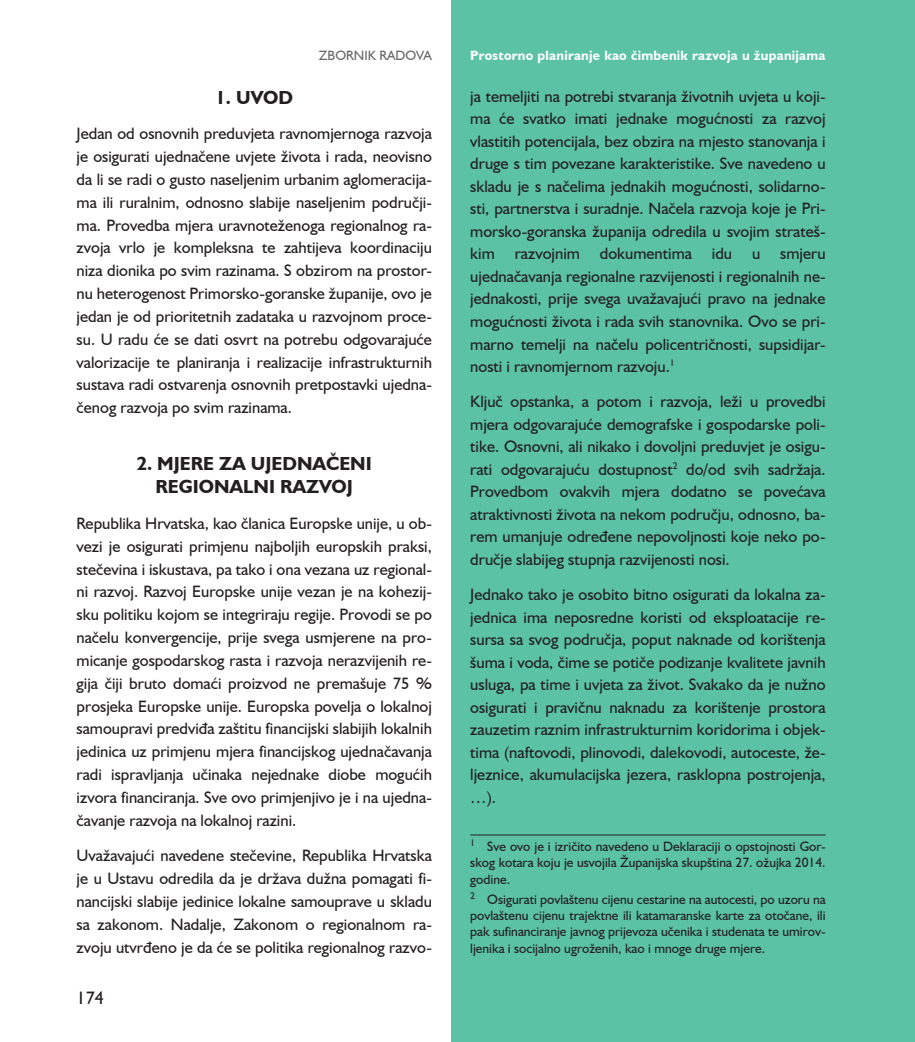
<style>
.page{position:relative;width:915px;height:1042px;background:#fff}
.page>*{position:absolute;margin:0;border:0;box-sizing:border-box;transform-origin:0 0}
.t1{font:700 18.9px/23px "Humanist 521 BT";color:#231f20;text-align:center}
.t2{font:18px "Humanist 521 BT";color:#231f20}
.t3{font:16.5px/22.8px "Humanist 521 BT";color:#231f20;text-align:justify}
.t4{font:13.5px/16.2px "Humanist 521 BT";color:#231f20;text-align:justify}
.t5{font:700 13.5px "Humanist 521 BT";letter-spacing:.02em;color:#fff}
.t6{font:13.5px "Humanist 521 BT";color:#69696c}
</style>
<div class="page">
<div style="left:451px;top:0;width:463px;height:1042px;background:#5bc2a5"></div>
<hr style="left:914px;top:0;width:1px;height:1042px;background:#5bc2a5">
<hr style="left:470px;top:834px;width:355px;height:1px;background:#231f20">
<p class="t6" style="left:319px;top:47px;width:114px">ZBORNIK RADOVA</p>
<p class="t5" style="left:470px;top:47px;width:357px">Prostorno planiranje kao čimbenik razvoja u županijama</p>
<p class="t1" style="left:215px;top:85px;width:79px">1. UVOD</p>
<p class="t3" style="left:77px;top:122px;width:357px">Jedan od osnovnih preduvjeta ravnomjernoga razvoja je osigurati ujednačene uvjete života i rada, neovisno da li se radi o gusto naseljenim urbanim aglomeracija&shy;ma ili ruralnim, odnosno slabije naseljenim područji&shy;ma. Provedba mjera uravnoteženoga regionalnog ra&shy;zvoja vrlo je kompleksna te zahtijeva koordinaciju niza dionika po svim razinama. S obzirom na prostor&shy;nu heterogenost Primorsko-goranske županije, ovo je jedan je od prioritetnih zadataka u razvojnom proce&shy;su. U radu će se dati osvrt na potrebu odgovarajuće valorizacije te planiranja i realizacije infrastrukturnih sustava radi ostvarenja osnovnih pretpostavki ujedna&shy;čenog razvoja po svim razinama.</p>
<p class="t1" style="left:137px;top:452px;width:236px">2. MJERE ZA UJEDNAČENI<br>REGIONALNI RAZVOJ</p>
<p class="t3" style="left:77px;top:511px;width:357px">Republika Hrvatska, kao članica Europske unije, u ob&shy;vezi je osigurati primjenu najboljih europskih praksi, stečevina i iskustava, pa tako i ona vezana uz regional&shy;ni razvoj. Razvoj Europske unije vezan je na kohezij&shy;sku politiku kojom se integriraju regije. Provodi se po načelu konvergencije, prije svega usmjerene na pro&shy;micanje gospodarskog rasta i razvoja nerazvijenih re&shy;gija čiji bruto domaći proizvod ne premašuje 75 % prosjeka Europske unije. Europska povelja o lokalnoj samoupravi predviđa zaštitu financijski slabijih lokalnih jedinica uz primjenu mjera financijskog ujednačavanja radi ispravljanja učinaka nejednake diobe mogućih izvora financiranja. Sve ovo primjenjivo je i na ujedna&shy;čavanje razvoja na lokalnoj razini.</p>
<p class="t3" style="left:77px;top:844px;width:357px">Uvažavajući navedene stečevine, Republika Hrvatska je u Ustavu odredila da je država dužna pomagati fi&shy;nancijski slabije jedinice lokalne samouprave u skladu sa zakonom. Nadalje, Zakonom o regionalnom ra&shy;zvoju utvrđeno je da će se politika regionalnog razvo-</p>
<p class="t2" style="left:77px;top:986px;width:29px">174</p>
<p class="t3" style="left:470px;top:85px;width:357px">ja temeljiti na potrebi stvaranja životnih uvjeta u koji&shy;ma će svatko imati jednake mogućnosti za razvoj vlastitih potencijala, bez obzira na mjesto stanovanja i druge s tim povezane karakteristike. Sve navedeno u skladu je s načelima jednakih mogućnosti, solidarno&shy;sti, partnerstva i suradnje. Načela razvoja koje je Pri&shy;morsko-goranska županija odredila u svojim strateš&shy;kim razvojnim dokumentima idu u smjeru ujednačavanja regionalne razvijenosti i regionalnih ne&shy;jednakosti, prije svega uvažavajući pravo na jednake mogućnosti života i rada svih stanovnika. Ovo se pri&shy;marno temelji na načelu policentričnosti, supsidijar&shy;nosti i ravnomjernom razvoju.<sup>1</sup></p>
<p class="t3" style="left:470px;top:390px;width:357px">Ključ opstanka, a potom i razvoja, leži u provedbi mjera odgovarajuće demografske i gospodarske poli&shy;tike. Osnovni, ali nikako i dovoljni preduvjet je osigu&shy;rati odgovarajuću dostupnost<sup>2</sup> do/od svih sadržaja.<br>Provedbom ovakvih mjera dodatno se povećava atraktivnosti života na nekom području, odnosno, ba&shy;rem umanjuje određene nepovoljnosti koje neko po&shy;dručje slabijeg stupnja razvijenosti nosi.</p>
<p class="t3" style="left:470px;top:583px;width:357px">Jednako tako je osobito bitno osigurati da lokalna za&shy;jednica ima neposredne koristi od eksploatacije re&shy;sursa sa svog područja, poput naknade od korištenja šuma i voda, čime se potiče podizanje kvalitete javnih usluga, pa time i uvjeta za život. Svakako da je nužno osigurati i pravičnu naknadu za korištenje prostora zauzetim raznim infrastrukturnim koridorima i objek&shy;tima (naftovodi, plinovodi, dalekovodi, autoceste, že&shy;ljeznice, akumulacijska jezera, rasklopna postrojenja, …).</p>
<p class="t4" style="left:470px;top:838px;width:357px"><sup>1</sup> Sve ovo je i izričito navedeno u Deklaraciji o opstojnosti Gor&shy;skog kotara koju je usvojila Županijska skupština 27. ožujka 2014. godine.</p>
<p class="t4" style="left:470px;top:891px;width:357px"><sup>2</sup> Osigurati povlaštenu cijenu cestarine na autocesti, po uzoru na povlaštenu cijenu trajektne ili katamaranske karte za otočane, ili pak sufinanciranje javnog prijevoza učenika i studenata te umirov&shy;ljenika i socijalno ugroženih, kao i mnoge druge mjere.</p>
</div>
